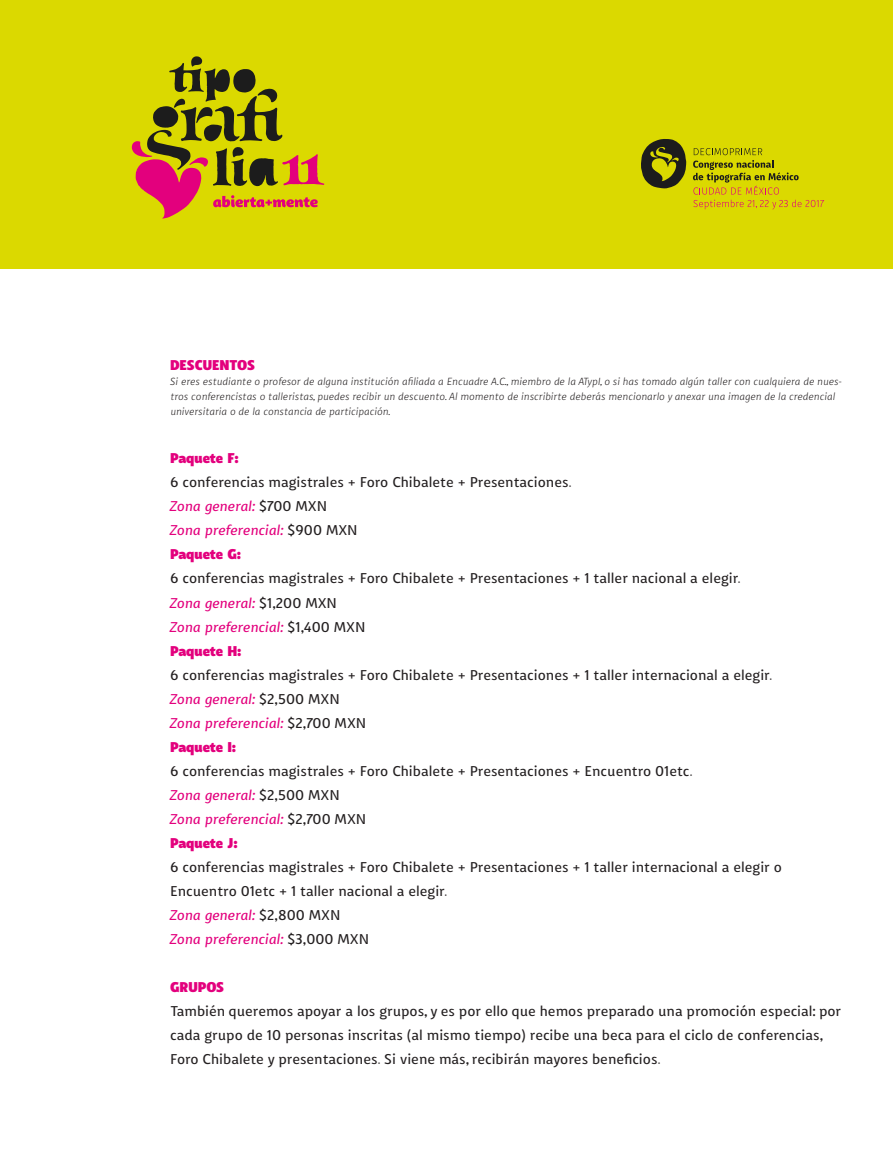
<style>
.page{position:relative;width:893px;height:1149px;background:#fff}
.page>*{position:absolute;margin:0;border:0;box-sizing:border-box;transform-origin:0 0}
.t1{font:16.5px/24px "Kody";color:#231f20}
.t2{font:italic 16.5px "Kody";color:#e3007d}
.t3{font:900 16.5px "Kody";color:#e3007d}
.t4{font:italic 200 12px "Kody";color:#231f20}
.s1{font-style:normal;color:#231f20}
</style>
<div class="page">
<div style="left:0;top:0;width:893px;height:268px;background:#dbd900"></div>
<svg style="left:132px;top:56px;width:192px;height:163px"></svg>
<svg style="left:693px;top:148px;width:131px;height:61px"></svg>
<svg style="left:641px;top:139px;width:45px;height:49px"></svg>
<p class="t3" style="left:170px;top:355px;width:86px">DESCUENTOS</p>
<p class="t4" style="left:170px;top:391px;width:666px">tros conferencistas o talleristas, puedes recibir un descuento. Al momento de inscribirte deberás mencionarlo y anexar una imagen de la credencial</p>
<p class="t4" style="left:170px;top:376px;width:673px">Si eres estudiante o profesor de alguna institución afiliada a Encuadre C.A ., miembro de la ATypI o, si has tomado algún taller con cualquiera de nues-</p>
<p class="t4" style="left:170px;top:406px;width:222px">universitaria o de la constancia de participación.</p>
<p class="t3" style="left:170px;top:448px;width:70px">Paquete :F</p>
<p class="t1" style="left:170px;top:470px;width:403px">6 conferencias magistrales + Foro Chibalete + Presentaciones.</p>
<p class="t2" style="left:170px;top:498px;width:159px">Zona general: <span class="s1">$700 MXN</span></p>
<p class="t2" style="left:170px;top:522px;width:189px">Zona preferencial: <span class="s1">$900 MXN</span></p>
<p class="t3" style="left:170px;top:544px;width:73px">Paquete :G</p>
<p class="t1" style="left:170px;top:566px;width:572px">6 conferencias magistrales + Foro Chibalete + Presentaciones 1+ taller nacional a elegir.</p>
<p class="t2" style="left:170px;top:594px;width:168px">Zona general: <span class="s1">$1,200 MXN</span></p>
<p class="t2" style="left:170px;top:618px;width:197px">Zona preferencial: <span class="s1">$1,400 MXN</span></p>
<p class="t3" style="left:170px;top:640px;width:73px">Paquete H:</p>
<p class="t1" style="left:170px;top:662px;width:604px">6 conferencias magistrales + Foro Chibalete + Presentaciones 1+ taller internacional a elegir.</p>
<p class="t2" style="left:170px;top:690px;width:171px">Zona general: <span class="s1">$2,500 MXN</span></p>
<p class="t2" style="left:170px;top:714px;width:198px">Zona preferencial: <span class="s1">$2,700 MXN</span></p>
<p class="t3" style="left:170px;top:736px;width:68px">Paquete :I</p>
<p class="t1" style="left:170px;top:758px;width:524px">6 conferencias magistrales + Foro Chibalete + Presentaciones + Encuentro 01etc.</p>
<p class="t2" style="left:170px;top:786px;width:171px">Zona general: <span class="s1">$2,500 MXN</span></p>
<p class="t2" style="left:170px;top:810px;width:198px">Zona preferencial: <span class="s1">$2,700 MXN</span></p>
<p class="t3" style="left:170px;top:832px;width:69px">Paquete :J</p>
<p class="t1" style="left:170px;top:854px;width:613px">6 conferencias magistrales + Foro Chibalete + Presentaciones 1+ taller internacional a elegir o<br>Encuentro 01etc 1+ taller nacional a elegir.</p>
<p class="t2" style="left:170px;top:906px;width:172px">Zona general: <span class="s1">$2,800 MXN</span></p>
<p class="t2" style="left:170px;top:930px;width:201px">Zona preferencial: <span class="s1">$3,000 MXN</span></p>
<p class="t3" style="left:170px;top:976px;width:56px">GRUPOS</p>
<p class="t1" style="left:170px;top:998px;width:673px">También queremos apoyar a los grupos y, es por ello que hemos preparado una promoción especial: por cada grupo de 10 personas inscritas (al mismo tiempo) recibe una beca para el ciclo de conferencias,<br>Foro Chibalete y presentaciones. Si viene más, recibirán mayores beneficios.</p>
</div>
